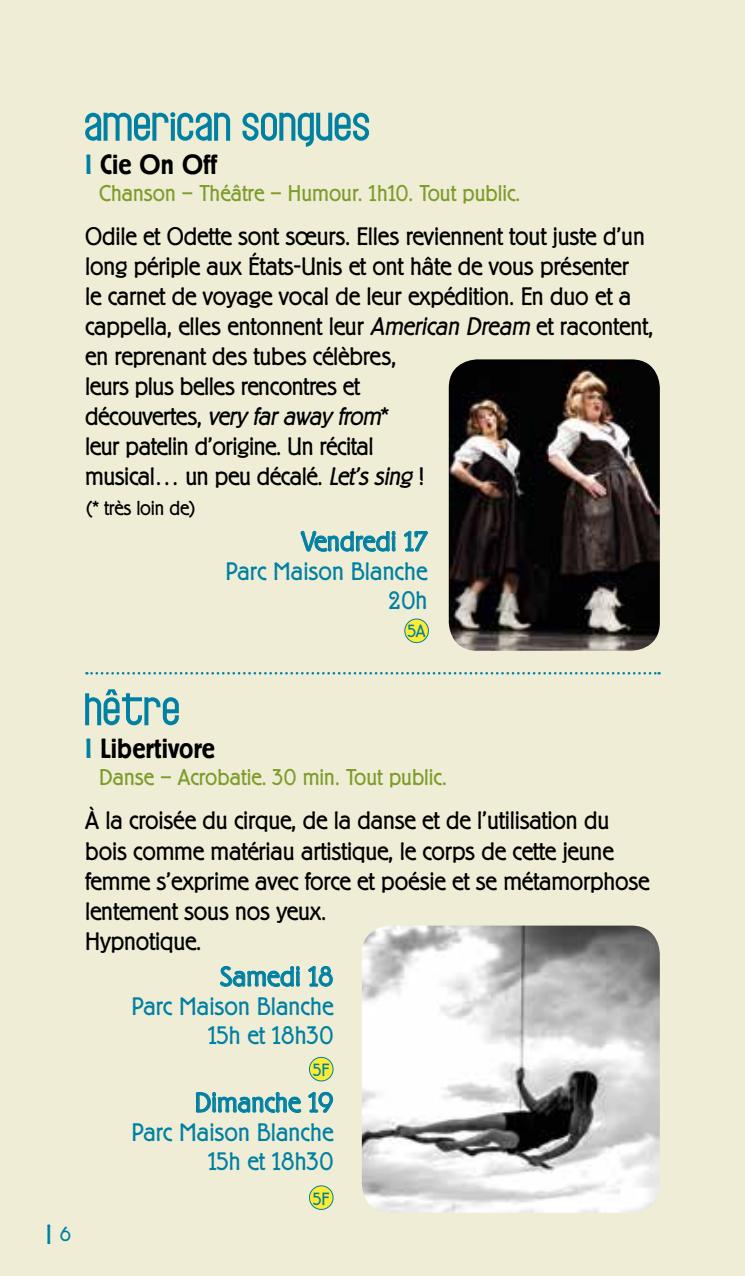
<style>
.page{position:relative;width:745px;height:1276px;background:#fff}
.page>*{position:absolute;margin:0;border:0;box-sizing:border-box;transform-origin:0 0}
.t1{font:300 27.5px "Berliner Grotesk";color:#0080a3}
.t2{font:500 27.5px "Berliner Grotesk";color:#000}
.t3{font:300 25px/30px "Berliner Grotesk";letter-spacing:-.01em;color:#000}
.t4{font:300 25px/28.8px "Berliner Grotesk";color:#0080a3;text-align:right}
.t5{font:300 22.5px "Berliner Grotesk";color:#7e9c2b}
.t6{font:300 20px "Berliner Grotesk";letter-spacing:-.01em;color:#000}
.t7{font:300 17.5px "Berliner Grotesk";color:#0080a3}
.s1{color:#0080a3}
.s2{font-style:italic}
.s3{font-size:20px}
</style>
<div class="page">
<div style="left:0;top:0;width:744px;height:1276px;background:#efedd6"></div>
<svg style="left:85px;top:112px;width:284px;height:35px"></svg>
<svg style="left:300px;top:530px;width:96px;height:22px"></svg>
<svg style="left:404px;top:530px;width:24px;height:22px"></svg>
<img style="left:448px;top:359px;width:211px;height:292px">
<svg style="left:85px;top:689px;width:94px;height:36px"></svg>
<svg style="left:220px;top:966px;width:80px;height:21px"></svg>
<svg style="left:308px;top:966px;width:25px;height:21px"></svg>
<svg style="left:195px;top:1092px;width:106px;height:21px"></svg>
<svg style="left:308px;top:1091px;width:25px;height:22px"></svg>
<img style="left:361px;top:925px;width:298px;height:287px">
<svg style="left:86px;top:672px;width:573px;height:2px"></svg>
<div style="left:404px;top:619px;width:24px;height:23px;background:#ffec32;border-radius:50%"></div>
<div style="left:404px;top:618px;width:24px;height:25px;border:1px solid #0080a3;border-radius:50%"></div>
<div style="left:309px;top:1057px;width:24px;height:24px;background:#ffec32;border-radius:50%"></div>
<div style="left:309px;top:1057px;width:24px;height:24px;border:1px solid #0080a3;border-radius:50%"></div>
<div style="left:309px;top:1185px;width:24px;height:24px;background:#ffec32;border-radius:50%"></div>
<div style="left:309px;top:1185px;width:24px;height:24px;border:1px solid #0080a3;border-radius:50%"></div>
<p class="t2" style="left:85px;top:149px;width:133px"><span class="s1">I</span> Cie On Off</p>
<p class="t5" style="left:99px;top:180px;width:422px">Chanson – Théâtre – Humour. 1h10. Tout public.</p>
<p class="t3" style="left:85px;top:222px;width:569px">Odile et Odette sont sœurs. Elles reviennent tout juste d’un long périple aux États-Unis et ont hâte de vous présenter<br>le carnet de voyage vocal de leur expédition. En duo et a cappella, elles entonnent leur <span class="s2">American Dream</span> et racontent, en reprenant des tubes célèbres,<br>leurs plus belles rencontres et<br>découvertes, <span class="s2">veryfarawayfrom</span>*<br>leur patelin d’origine. Un récital<br>musical… un peu décalé. <span class="s2">Let’ssing</span>!</p>
<p class="t6" style="left:85px;top:496px;width:112px">(* très loin de)</p>
<p class="t1" style="left:301px;top:526px;width:128px">Vendredi 17</p>
<p class="t4" style="left:225px;top:557px;width:203px">Parc Maison Blanche<br>20h</p>
<p class="t7" style="left:407px;top:621px;width:19px">5A</p>
<p class="t1" style="left:46px;top:1218px;width:26px">I <span class="s3">6</span></p>
<p class="t2" style="left:85px;top:734px;width:131px"><span class="s1">I</span> Libertivore</p>
<p class="t5" style="left:99px;top:765px;width:349px">Danse – Acrobatie. 30 min. Tout public.</p>
<p class="t3" style="left:85px;top:806px;width:565px">À la croisée du cirque, de la danse et de l’utilisation du bois comme matériau artistique, le corps de cette jeune femme s’exprime avec force et poésie et se métamorphose lentement sous nos yeux.<br>Hypnotique.</p>
<p class="t1" style="left:220px;top:961px;width:115px">Samedi 18</p>
<p class="t4" style="left:131px;top:992px;width:203px">Parc Maison Blanche<br>15h et 18h30</p>
<p class="t7" style="left:313px;top:1059px;width:18px">5F</p>
<p class="t1" style="left:194px;top:1087px;width:140px">Dimanche 19</p>
<p class="t4" style="left:131px;top:1118px;width:203px">Parc Maison Blanche<br>15h et 18h30</p>
<p class="t7" style="left:313px;top:1189px;width:18px">5F</p>
</div>
